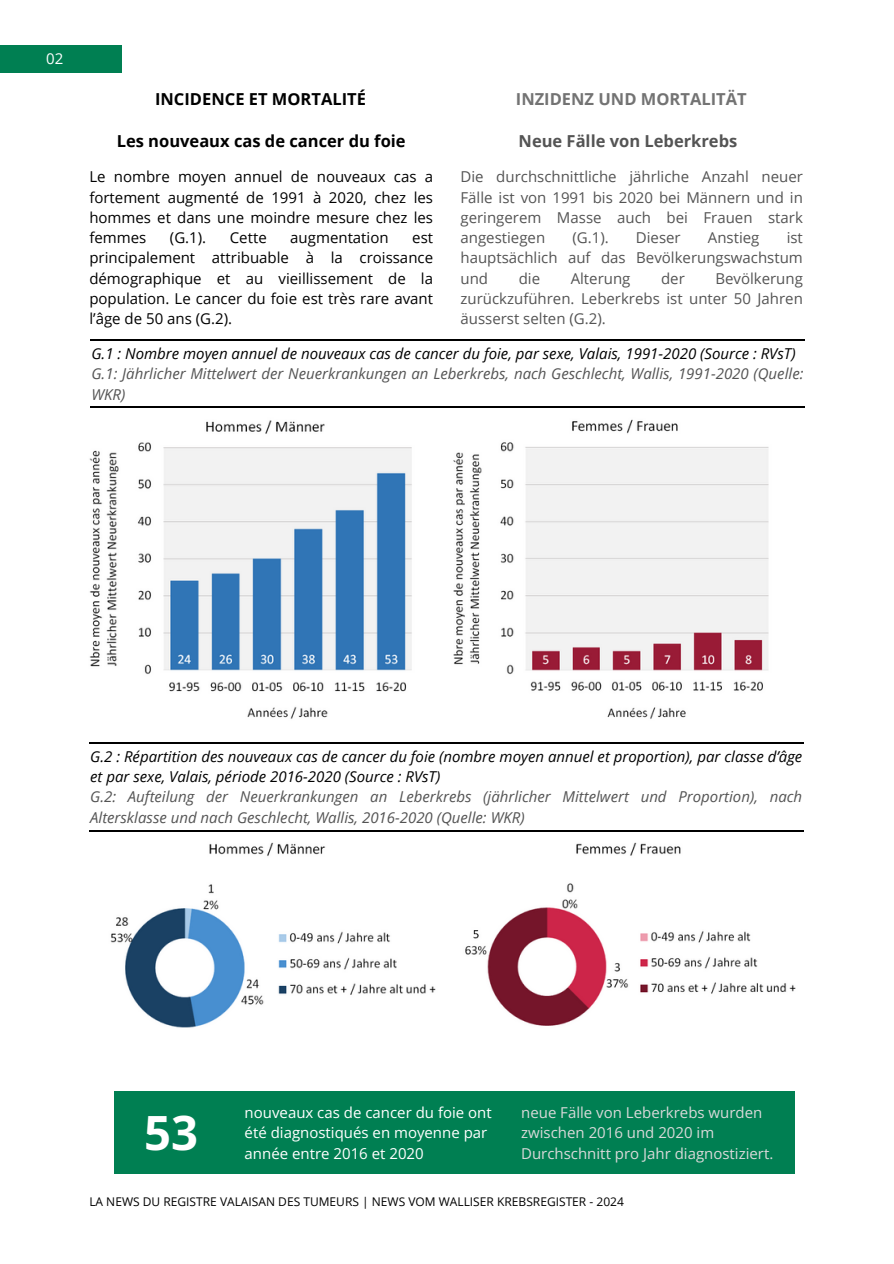
<style>
.page{position:relative;width:894px;height:1264px;background:#fff}
.page>*{position:absolute;margin:0;border:0;box-sizing:border-box;transform-origin:0 0}
.t1{font:700 47.25px "Open Sans";color:#fff}
.t2{font:700 16.5px "Open Sans";color:#000}
.t3{font:700 16.5px "Open Sans";color:#545454}
.t4{font:700 16.5px "Open Sans";color:#737373}
.t5{font:italic 15px/20.2px "Open Sans";color:#545454}
.t6{font:15px/20.2px "Open Sans";color:#545454;text-align:justify}
.t7{font:15px/20.2px "Open Sans";color:#000;text-align:justify}
.t8{font:15px/20.2px "Open Sans";color:#d9d9d9}
.t9{font:15px/20.2px "Open Sans";color:#fff}
.t10{font:12px "Open Sans";color:#000}
.s1{color:#000}
</style>
<div class="page">
<hr style="left:91px;top:407px;width:713px;height:1px;background:#000">
<hr style="left:91px;top:339px;width:713px;height:1px;background:#000">
<img style="left:89px;top:419px;width:680px;height:300px">
<div style="left:0;top:45px;width:121px;height:27px;background:#007f52"></div>
<hr style="left:89px;top:830px;width:714px;height:1px;background:#000">
<hr style="left:89px;top:742px;width:714px;height:1px;background:#000">
<img style="left:110px;top:842px;width:326px;height:186px">
<img style="left:465px;top:842px;width:331px;height:184px">
<div style="left:114px;top:1091px;width:681px;height:83px;background:#007f52"></div>
<p class="t9" style="left:46px;top:48px;width:19px">02</p>
<p class="t2" style="left:155px;top:87px;width:212px">INCIDENCE ET MORTALITÉ</p>
<h3 class="t4" style="left:515px;top:87px;width:232px">INZIDENZ UND MORTALITÄT</h3>
<h2 class="t2" style="left:117px;top:129px;width:290px">Les nouveaux cas de cancer du foie</h2>
<h3 class="t3" style="left:518px;top:130px;width:220px">Neue Fälle von Leberkrebs</h3>
<h2 class="t7" style="left:89px;top:166px;width:345px">Le nombre moyen annuel de nouveaux cas a fortement augmenté de 1991 à 2020, chez les hommes et dans une moindre mesure chez les femmes</h2>
<h2 class="t7" style="left:170px;top:227px;width:38px">(G.1).</h2>
<h2 class="t7" style="left:230px;top:227px;width:38px">Cette</h2>
<h2 class="t7" style="left:290px;top:227px;width:100px">augmentation</h2>
<h2 class="t7" style="left:89px;top:227px;width:345px;text-indent:323px">est principalement attribuable à la croissance démographique et au vieillissement de la population. Le cancer du foie est très rare avant l’âge de 50 ans (G.2).</h2>
<h1 class="t6" style="left:460px;top:166px;width:344px">Die durchschnittliche jährliche Anzahl neuer Fälle ist von 1991 bis 2020 bei Männern und in geringerem Masse auch bei Frauen stark angestiegen</h1>
<h1 class="t6" style="left:460px;top:227px;width:344px;text-indent:326px">ist hauptsächlich auf das Bevölkerungswachstum und</h1>
<h1 class="t6" style="left:572px;top:227px;width:38px">(G.1).</h1>
<h1 class="t6" style="left:635px;top:227px;width:46px">Dieser</h1>
<h1 class="t6" style="left:707px;top:227px;width:53px">Anstieg</h1>
<h1 class="t6" style="left:460px;top:268px;width:344px;text-indent:255px">Bevölkerung zurückzuführen. Leberkrebs ist unter 50 Jahren äusserst selten (G.2).</h1>
<h1 class="t6" style="left:518px;top:268px;width:23px">die</h1>
<h1 class="t6" style="left:570px;top:268px;width:61px">Alterung</h1>
<h1 class="t6" style="left:661px;top:268px;width:25px">der</h1>
<p class="t5" style="left:91px;top:343px;width:713px"><span class="s1">G.1 : Nombre moyen annuel de nouveaux cas de cancer du foie, par sexe, Valais, 1991-2020 (Source : RVsT)<br></span>G.1: Jährlicher Mittelwert der Neuerkrankungen an Leberkrebs, nach Geschlecht, Wallis, 1991-2020 (Quelle:<br>WKR)</p>
<h3 class="t5" style="left:90px;top:745px;width:713px"><span class="s1">G.2 : Répartition des nouveaux cas de cancer du foie (nombre moyen annuel et proportion), par classe d’âge et par sexe, Valais, période 2016-2020 (Source : RVsT)<br></span>G.2: Aufteilung der Neuerkrankungen an Leberkrebs (jährlicher Mittelwert und Proportion), nach Altersklasse und nach Geschlecht, Wallis, 2016-2020 (Quelle: WKR)</h3>
<h3 class="t1" style="left:144px;top:1099px;width:55px">53</h3>
<p class="t9" style="left:244px;top:1102px;width:248px">nouveaux cas de cancer du foie ont été diagnostiqués en moyenne par année entre 2016 et 2020</p>
<h3 class="t8" style="left:521px;top:1102px;width:243px">neue Fälle von Leberkrebs wurden zwischen 2016 und 2020 im</h3>
<h3 class="t8" style="left:521px;top:1142px;width:254px">Durchschnitt pro Jahr diagnostiziert.</h3>
<h3 class="t10" style="left:89px;top:1193px;width:536px">LA NEWS DU REGISTRE VALAISAN DES TUMEURS | NEWS VOM WALLISER KREBSREGISTER - 2024</h3>
</div>
